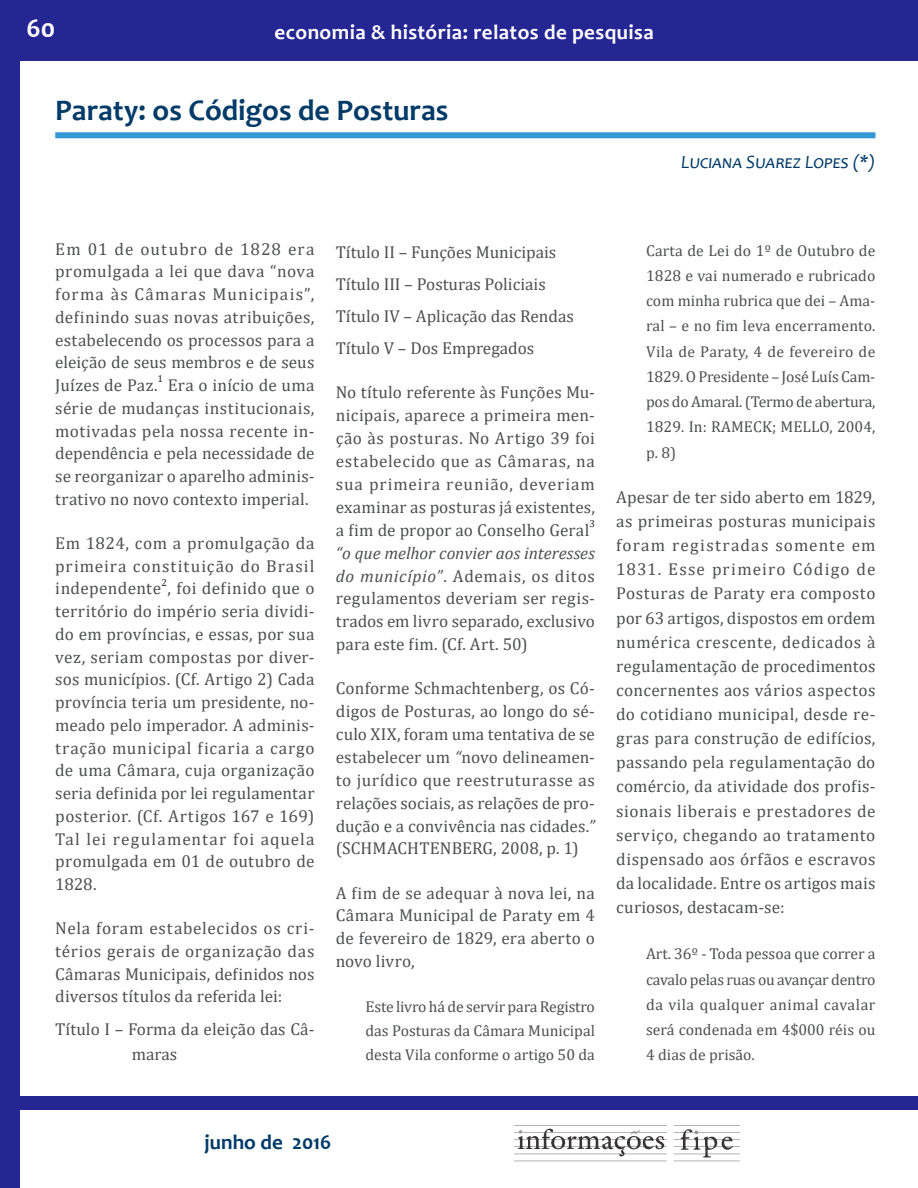
<style>
.page{position:relative;width:918px;height:1188px;background:#fff}
.page>*{position:absolute;margin:0;border:0;box-sizing:border-box;transform-origin:0 0}
.t1{font:700 30px "Candara";color:#003b68}
.t2{font:700 27px "Candara";color:#fff}
.t3{font:700 21px "Candara";letter-spacing:.02em;color:#fff}
.t4{font:700 21px "Candara";color:#003b68}
.t5{font:italic 18.75px "Candara";color:#003b68}
.t6{font:17.25px/22.8px "Cambria";letter-spacing:.005em;color:#4e4f50;text-align:justify}
.t7{font:15.75px/25.2px "Cambria";color:#4e4f50;text-align:justify}
.t8{font:10.05px "Cambria";color:#231f20}
.s1{font-style:italic}
</style>
<div class="page">
<div style="left:0;top:0;width:20px;height:1188px;background:#262693"></div>
<div style="left:0;top:0;width:918px;height:61px;background:#262693"></div>
<div style="left:15px;top:1097px;width:903px;height:13px;background:#262693"></div>
<img style="left:514px;top:1125px;width:225px;height:37px">
<div style="left:55px;top:132px;width:820px;height:6px;background:#3297d3"></div>
<h2 class="t2" style="left:27px;top:12px;width:30px">60</h2>
<p class="t3" style="left:275px;top:19px;width:381px">economia &amp; história: relatos de pesquisa</p>
<h1 class="t1" style="left:55px;top:91px;width:395px">Paraty: os Códigos de Posturas</h1>
<p class="t5" style="left:681px;top:150px;width:196px">Luciana Suarez Lopes (*)</p>
<p class="t6" style="left:55px;top:237px;width:261px">Em 01 de outubro de 1828 era promulgada a lei que dava “nova forma às Câmaras Municipais”, definindo suas novas atribuições, estabelecendo os processos para a eleição de seus membros e de seus Juízes de Paz.</p>
<p class="t8" style="left:158px;top:373px;width:7px">1</p>
<p class="t6" style="left:55px;top:374px;width:261px;text-indent:113px">Era o início de uma série de mudanças institucionais, motivadas pela nossa recente in&shy;dependência e pela necessidade de se reorganizar o aparelho adminis&shy;trativo no novo contexto imperial.</p>
<p class="t6" style="left:55px;top:532px;width:261px">Em 1824, com a promulgação da primeira constituição do Brasil independente , foi definido que o</p>
<p class="t8" style="left:162px;top:576px;width:7px">2</p>
<p class="t6" style="left:55px;top:600px;width:261px">território do império seria dividi&shy;do em províncias, e essas, por sua vez, seriam compostas por diver&shy;sos municípios. (Cf. Artigo 2) Cada província teria um presidente, no&shy;meado pelo imperador. A adminis&shy;tração municipal ficaria a cargo de uma Câmara, cuja organização seria definida por lei regulamentar posterior. (Cf. Artigos 167 e 169)<br>Tal lei regulamentar foi aquela promulgada em 01 de outubro de 1828.</p>
<p class="t6" style="left:55px;top:917px;width:261px">Nela foram estabelecidos os cri&shy;térios gerais de organização das Câmaras Municipais, definidos nos diversos títulos da referida lei:</p>
<p class="t6" style="left:132px;top:1016px;width:184px;line-height:25.8px;text-indent:-77px">Título I – Forma da eleição das Câ&shy;maras</p>
<p class="t6" style="left:336px;top:235px;width:240px;line-height:32.2px;text-align:left">Título II – Funções Municipais<br>Título III – Posturas Policiais<br>Título IV – Aplicação das Rendas<br>Título V – Dos Empregados</p>
<p class="t6" style="left:336px;top:381px;width:261px">No título referente às Funções Mu&shy;nicipais, aparece a primeira men&shy;ção às posturas. No Artigo 39 foi estabelecido que as Câmaras, na sua primeira reunião, deveriam examinar as posturas já existentes, a fim de propor ao Conselho Geral</p>
<p class="t8" style="left:589px;top:518px;width:7px">3</p>
<p class="t6" style="left:336px;top:541px;width:261px"><span class="s1">“o que melhor convier aos interesses do município”</span>. Ademais, os ditos regulamentos deveriam ser regis&shy;trados em livro separado, exclusivo para este fim. (Cf. Art. 50)</p>
<p class="t6" style="left:336px;top:677px;width:261px">Conforme Schmachtenberg, os Có&shy;digos de Posturas, ao longo do sé&shy;culo XIX, foram uma tentativa de se estabelecer um <span class="s1">“</span>novo delineamen&shy;to jurídico que reestruturasse as relações sociais, as relações de pro&shy;dução e a convivência nas cidades.<span class="s1">” </span>(SCHMACHTENBERG, 2008, p. 1)</p>
<p class="t6" style="left:336px;top:881px;width:261px">A fim de se adequar à nova lei, na Câmara Municipal de Paraty em 4 de fevereiro de 1829, era aberto o novo livro,</p>
<p class="t7" style="left:366px;top:995px;width:231px;line-height:24px">Este livro há de servir para Registro das Posturas da Câmara Municipal desta Vila conforme o artigo 50 da</p>
<p class="t7" style="left:646px;top:238px;width:231px">Carta de Lei do 1º de Outubro de 1828 e vai numerado e rubricado com minha rubrica que dei – Ama&shy;ral – e no fim leva encerramento.<br>Vila de Paraty, 4 de fevereiro de 1829. O Presidente – José Luís Cam&shy;pos do Amaral. (Termo de abertura, 1829. In: RAMECK; MELLO, 2004, p. 8)</p>
<p class="t6" style="left:616px;top:485px;width:261px;line-height:24.2px">Apesar de ter sido aberto em 1829, as primeiras posturas municipais foram registradas somente em 1831. Esse primeiro Código de Posturas de Paraty era composto por 63 artigos, dispostos em ordem numérica crescente, dedicados à regulamentação de procedimentos concernentes aos vários aspectos do cotidiano municipal, desde re&shy;gras para construção de edifícios, passando pela regulamentação do comércio, da atividade dos profis&shy;sionais liberais e prestadores de serviço, chegando ao tratamento dispensado aos órfãos e escravos da localidade. Entre os artigos mais curiosos, destacam-se:</p>
<p class="t7" style="left:646px;top:941px;width:231px">Art. 36º - Toda pessoa que correr a cavalo pelas ruas ou avançar dentro da vila qualquer animal cavalar será condenada em 4$000 réis ou 4 dias de prisão.</p>
<p class="t4" style="left:205px;top:1129px;width:128px">junho de 2016</p>
</div>
